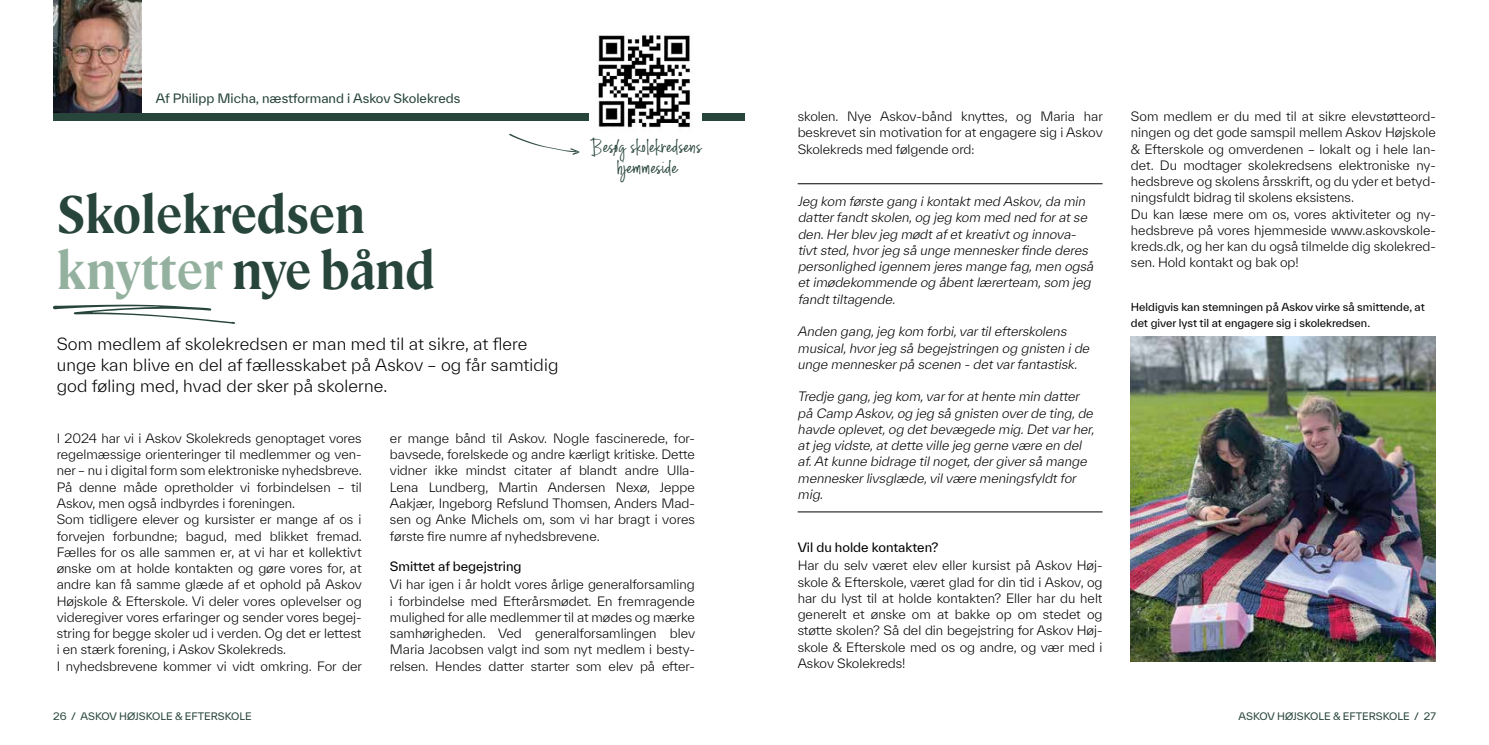
<style>
.page{position:relative;width:1489px;height:745px;background:#fff}
.page>*{position:absolute;margin:0;border:0;box-sizing:border-box;transform-origin:0 0}
.t1{font:700 52.5px/55px "Cambon";color:#28453c;scale:.9 1}
.t2{font:20px/21.2px "Ding Dong";letter-spacing:.02em;color:#28453c;text-align:center;scale:1.15 1}
.t3{font:300 16.25px/21.2px "TWK Everett";letter-spacing:.01em;color:#000}
.t4{font:300 12.5px/16.2px "TWK Everett";color:#000;text-align:justify}
.t5{font:italic 300 12.5px/16.2px "TWK Everett";color:#000}
.t6{font:12.5px "TWK Everett";color:#28453c}
.t7{font:12.5px "TWK Everett";color:#000}
.t8{font:10.62px/16.2px "TWK Everett";color:#000}
.t9{font:10px "TWK Everett";color:#28453c}
.s1{color:#94b19f}
</style>
<div class="page">
<img style="left:1130px;top:336px;width:305px;height:325px">
<img style="left:53px;top:0;width:89px;height:113px">
<div style="left:53px;top:113px;width:691px;height:7px;background:#28453c"></div>
<img style="left:589px;top:35px;width:112px;height:93px">
<hr style="left:797px;top:183px;width:305px;height:1px;background:#000">
<hr style="left:797px;top:511px;width:305px;height:1px;background:#000">
<p class="t6" style="left:156px;top:90px;width:306px">Af Philipp Micha, næstformand i Askov Skolekreds</p>
<h1 class="t1" style="left:57px;top:183px;width:422px">Skolekredsen <span class="s1">knytter</span> nye bånd</h1>
<h3 class="t3" style="left:57px;top:333px;width:503px">Som medlem af skolekredsen er man med til at sikre, at flere unge kan blive en del af fællesskabet på Askov – og får samtidig god føling med, hvad der sker på skolerne.</h3>
<h2 class="t2" style="left:593px;top:134px;width:96px">Besøg skolekredsens hjemmeside</h2>
<p class="t4" style="left:57px;top:429px;width:307px;text-align:left">I 2024 har vi i Askov Skolekreds genoptaget vores regelmæssige orienteringer til medlemmer og ven&shy;ner – nu i digital form som elektroniske nyhedsbreve.<br>På denne måde opretholder vi forbindelsen – til Askov, men også indbyrdes i foreningen.<br>Som tidligere elever og kursister er mange af os i forvejen forbundne; bagud, med blikket fremad.<br>Fælles for os alle sammen er, at vi har et kollektivt ønske om at holde kontakten og gøre vores for, at andre kan få samme glæde af et ophold på Askov Højskole &amp; Efterskole. Vi deler vores oplevelser og videregiver vores erfaringer og sender vores begej&shy;string for begge skoler ud i verden. Og det er lettest i en stærk forening, i Askov Skolekreds.<br>I nyhedsbrevene kommer vi vidt omkring. For der</p>
<p class="t4" style="left:390px;top:429px;width:306px">er mange bånd til Askov. Nogle fascinerede, for&shy;bavsede, forelskede og andre kærligt kritiske. Dette vidner ikke mindst citater af blandt andre Ulla-Lena Lundberg, Martin Andersen Nexø, Jeppe Aakjær, Ingeborg Refslund Thomsen, Anders Mad&shy;sen og Anke Michels om, som vi har bragt i vores første fire numre af nyhedsbrevene.</p>
<p class="t7" style="left:390px;top:556px;width:133px">Smittet af begejstring</p>
<p class="t4" style="left:390px;top:576px;width:306px">Vi har igen i år holdt vores årlige generalforsamling i forbindelse med Efterårsmødet. En fremragende mulighed for alle medlemmer til at mødes og mærke samhørigheden. Ved generalforsamlingen blev Maria Jacobsen valgt ind som nyt medlem i besty&shy;relsen. Hendes datter starter som elev på efter-</p>
<p class="t4" style="left:797px;top:108px;width:307px">skolen. Nye Askov-bånd knyttes, og Maria har beskrevet sin motivation for at engagere sig i Askov Skolekreds med følgende ord:</p>
<p class="t5" style="left:797px;top:193px;width:300px">Jeg kom første gang ikontaktmed Askov,da min datterfandtskolen,og jeg kom med ned foratse den.Herblev jeg mødtafetkreativtog innova&shy;tivtsted,hvorjeg så unge menneskerfinde deres personlighed igennem jeres mange fag,men også etimødekommende og åbentlærerteam,som jeg fandttiltagende.</p>
<p class="t5" style="left:797px;top:323px;width:296px">Anden gang,jeg kom forbi,vartilefterskolens musical,hvorjeg så begejstringen og gnisten ide unge menneskerpå scenen -detvarfantastisk.</p>
<p class="t5" style="left:797px;top:388px;width:301px">Tredje gang,jeg kom,varforathente min datter på Camp Askov,og jeg så gnisten overde ting,de havde oplevet,og detbevægede mig.Detvarher, atjeg vidste,atdette ville jeg gerne være en del af.Atkunne bidrage tilnoget,dergiverså mange menneskerlivsglæde,vilvære meningsfyldtfor mig.</p>
<p class="t7" style="left:797px;top:537px;width:142px">Vil du holde kontakten?</p>
<p class="t4" style="left:797px;top:557px;width:306px">Har du selv været elev eller kursist på Askov Høj&shy;skole &amp; Efterskole, været glad for din tid i Askov, og har du lyst til at holde kontakten? Eller har du helt generelt et ønske om at bakke op om stedet og støtte skolen? Så del din begejstring for Askov Høj&shy;skole &amp; Efterskole med os og andre, og vær med i Askov Skolekreds!</p>
<p class="t4" style="left:1130px;top:108px;width:306px;text-align:left">Som medlem er du med til at sikre elevstøtteord&shy;ningen og det gode samspil mellem Askov Højskole &amp; Efterskole og omverdenen – lokalt og i hele lan&shy;det. Du modtager skolekredsens elektroniske ny&shy;hedsbreve og skolens årsskrift, og du yder et betyd&shy;ningsfuldt bidrag til skolens eksistens.<br>Du kan læse mere om os, vores aktiviteter og ny&shy;hedsbreve på vores hjemmeside www.askovskole&shy;kreds.dk, og her kan du også tilmelde dig skolekred&shy;sen. Hold kontakt og bak op!</p>
<p class="t8" style="left:1130px;top:298px;width:295px">Heldigvis kan stemningen på Askov virke så smittende, at det giver lyst til at engagere sig i skolekredsen.</p>
<p class="t9" style="left:53px;top:708px;width:200px">26 / ASKOV HØJSKOLE &amp; EFTERSKOLE</p>
<p class="t9" style="left:1238px;top:708px;width:199px">ASKOV HØJSKOLE &amp; EFTERSKOLE / 27</p>
</div>
